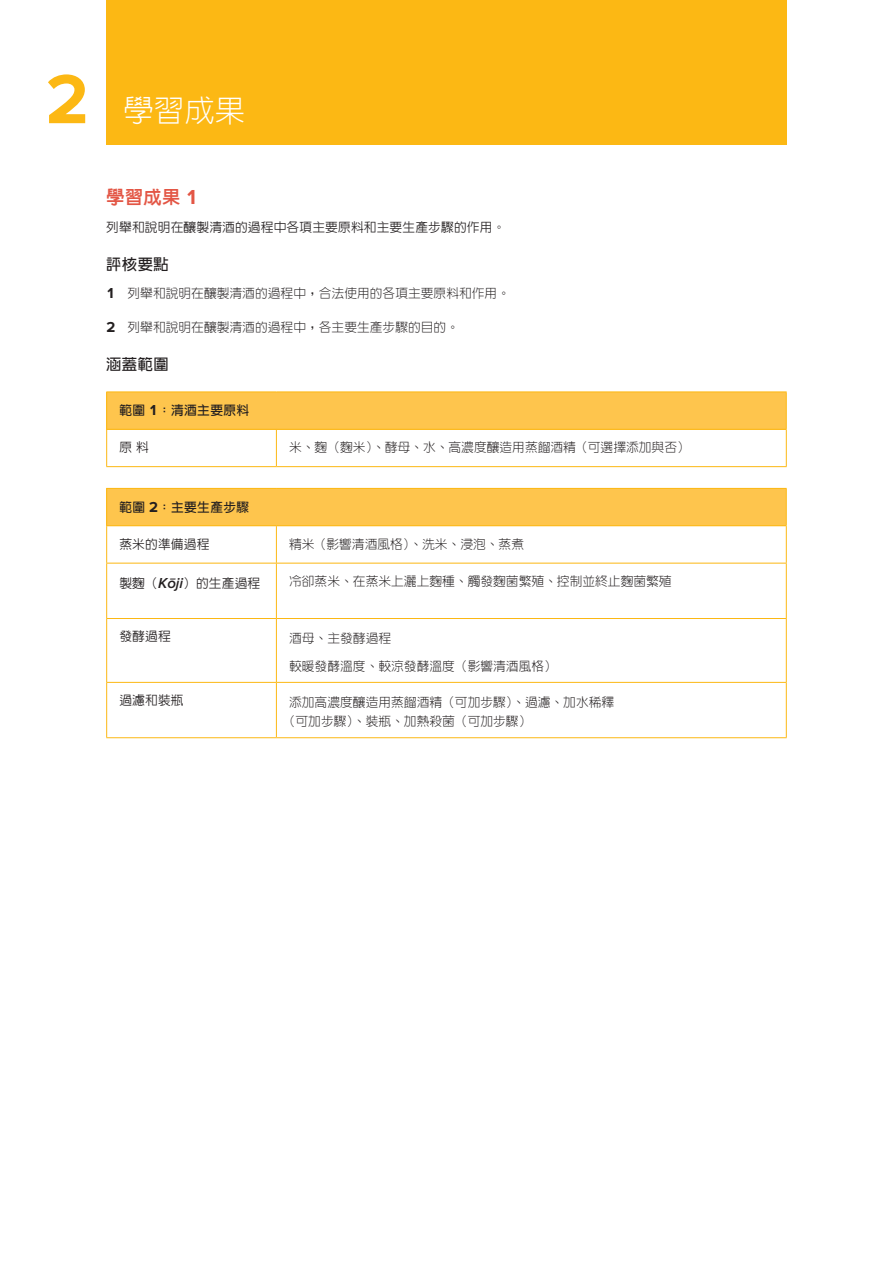
<style>
.page{position:relative;width:893px;height:1263px;background:#fff}
.page>*{position:absolute;margin:0;border:0;box-sizing:border-box;transform-origin:0 0}
.t1{font:700 72px "Proxima Nova";color:#fcb814}
.H1_24_24{font:300 30.6px "AR New Hei B5";color:#fff}
.H2_14_14{font:800 18.3px "AR New Hei B5";color:#e35645}
.B1_12_12_Bd{font:700 15.3px "AR New Hei B5";letter-spacing:.025em;color:#231f20}
.B1__10_12_table{font:300 12.75px/19.2px "AR New Hei B5";color:#231f20}
.B1_10_12_semiBD{font:500 12.75px "AR New Hei B5";letter-spacing:.01em;color:#231f20}
._10_12_123{font:300 12.75px "AR New Hei B5";color:#231f20}
.B1__10_12_table_2_Sp{font:300 12.75px "AR Hei B5";color:#231f20}
._10_12_table_Bd{font:700 12.75px "AR New Hei B5";letter-spacing:.025em;color:#231f20}
.s1{font-family:"Proxima Nova";font-weight:700;font-size:21px}
.s2{font-family:"Proxima Nova";font-weight:700;font-size:15px}
.s3{font-family:"Proxima Nova";font-size:15px}
.s4{font-family:"Proxima Nova";font-weight:600;font-style:italic;font-size:15px}
</style>
<div class="page">
<div style="left:106px;top:0;width:681px;height:144px;background:#fcb814"></div>
<div style="left:107px;top:392px;width:679px;height:37px;background:#fec54d"></div>
<hr style="left:106px;top:391px;width:170px;height:1px;background:#fcb814">
<hr style="left:106px;top:392px;width:1px;height:37px;background:#fcb814">
<hr style="left:276px;top:391px;width:511px;height:1px;background:#fcb814">
<hr style="left:786px;top:392px;width:1px;height:37px;background:#fcb814">
<hr style="left:106px;top:429px;width:170px;height:1px;background:#fcb814">
<hr style="left:106px;top:430px;width:1px;height:36px;background:#fcb814">
<hr style="left:276px;top:429px;width:511px;height:1px;background:#fcb814">
<hr style="left:276px;top:430px;width:1px;height:36px;background:#fcb814">
<hr style="left:786px;top:430px;width:1px;height:36px;background:#fcb814">
<hr style="left:106px;top:466px;width:170px;height:1px;background:#fcb814">
<hr style="left:276px;top:466px;width:511px;height:1px;background:#fcb814">
<div style="left:107px;top:488px;width:679px;height:38px;background:#fec54d"></div>
<hr style="left:106px;top:488px;width:170px;height:1px;background:#fcb814">
<hr style="left:106px;top:489px;width:1px;height:36px;background:#fcb814">
<hr style="left:276px;top:488px;width:511px;height:1px;background:#fcb814">
<hr style="left:786px;top:489px;width:1px;height:36px;background:#fcb814">
<hr style="left:106px;top:525px;width:170px;height:1px;background:#fcb814">
<hr style="left:106px;top:526px;width:1px;height:37px;background:#fcb814">
<hr style="left:276px;top:525px;width:511px;height:1px;background:#fcb814">
<hr style="left:276px;top:526px;width:1px;height:37px;background:#fcb814">
<hr style="left:786px;top:526px;width:1px;height:37px;background:#fcb814">
<hr style="left:106px;top:563px;width:170px;height:1px;background:#fcb814">
<hr style="left:106px;top:563px;width:1px;height:55px;background:#fcb814">
<hr style="left:276px;top:563px;width:511px;height:1px;background:#fcb814">
<hr style="left:276px;top:563px;width:1px;height:55px;background:#fcb814">
<hr style="left:786px;top:563px;width:1px;height:55px;background:#fcb814">
<hr style="left:106px;top:618px;width:170px;height:1px;background:#fcb814">
<hr style="left:106px;top:619px;width:1px;height:63px;background:#fcb814">
<hr style="left:276px;top:618px;width:511px;height:1px;background:#fcb814">
<hr style="left:276px;top:619px;width:1px;height:63px;background:#fcb814">
<hr style="left:786px;top:619px;width:1px;height:63px;background:#fcb814">
<hr style="left:106px;top:682px;width:170px;height:1px;background:#fcb814">
<hr style="left:106px;top:683px;width:1px;height:54px;background:#fcb814">
<hr style="left:276px;top:682px;width:511px;height:1px;background:#fcb814">
<hr style="left:276px;top:683px;width:1px;height:54px;background:#fcb814">
<hr style="left:786px;top:683px;width:1px;height:54px;background:#fcb814">
<hr style="left:106px;top:737px;width:170px;height:1px;background:#fcb814">
<hr style="left:276px;top:737px;width:511px;height:1px;background:#fcb814">
<p class="t1" style="left:46px;top:58px;width:45px">2</p>
<p class="H1_24_24" style="left:123px;top:95px;width:124px">學習成果</p>
<p class="H2_14_14" style="left:106px;top:188px;width:94px">學習成果 <span class="s1">1</span></p>
<p class="B1_10_12_semiBD" style="left:106px;top:221px;width:401px">列舉和說明在釀製清酒的過程中各項主要原料和主要生產步驟的作用。</p>
<p class="B1_12_12_Bd" style="left:106px;top:256px;width:64px">評核要點</p>
<p class="_10_12_123" style="left:106px;top:287px;width:405px"><span class="s2">1</span> 列舉和說明在釀製清酒的過程中，合法使用的各項主要原料和作用。</p>
<p class="_10_12_123" style="left:106px;top:321px;width:354px"><span class="s2">2</span> 列舉和說明在釀製清酒的過程中，各主要生產步驟的目的。</p>
<p class="B1_12_12_Bd" style="left:106px;top:356px;width:64px">涵蓋範圍</p>
<p class="_10_12_table_Bd" style="left:119px;top:404px;width:131px">範圍 <span class="s3">1</span>：清酒主要原料</p>
<p class="B1_10_12_semiBD" style="left:119px;top:441px;width:31px">原料</p>
<p class="B1__10_12_table" style="left:289px;top:438px;width:402px">米、麴（麴米）、酵母、水、高濃度釀造用蒸餾酒精（可選擇添加與否）</p>
<p class="_10_12_table_Bd" style="left:119px;top:500px;width:131px">範圍 <span class="s3">2</span>：主要生產步驟</p>
<p class="B1_10_12_semiBD" style="left:119px;top:537px;width:92px">蒸米的準備過程</p>
<p class="B1__10_12_table" style="left:289px;top:534px;width:236px">精米（影響清酒風格）、洗米、浸泡、蒸煮</p>
<p class="B1_10_12_semiBD" style="left:119px;top:576px;width:142px">製麴（<span class="s4">Kōji</span>）的生產過程</p>
<p class="B1__10_12_table" style="left:289px;top:572px;width:384px">冷卻蒸米、在蒸米上灑上麴種、觸發麴菌繁殖、控制並終止麴菌繁殖</p>
<p class="B1_10_12_semiBD" style="left:119px;top:630px;width:53px">發酵過程</p>
<p class="B1__10_12_table" style="left:289px;top:628px;width:103px">酒母、主發酵過程</p>
<p class="B1__10_12_table_2_Sp" style="left:289px;top:659px;width:269px">較暖發酵溫度、較涼發酵溫度（影響清酒風格）</p>
<p class="B1_10_12_semiBD" style="left:119px;top:694px;width:66px">過濾和裝瓶</p>
<p class="B1__10_12_table" style="left:283px;top:692px;width:333px;text-indent:6px">添加高濃度釀造用蒸餾酒精（可加步驟）、過濾、加水稀釋（可加步驟）、裝瓶、加熱殺菌（可加步驟）</p>
</div>
